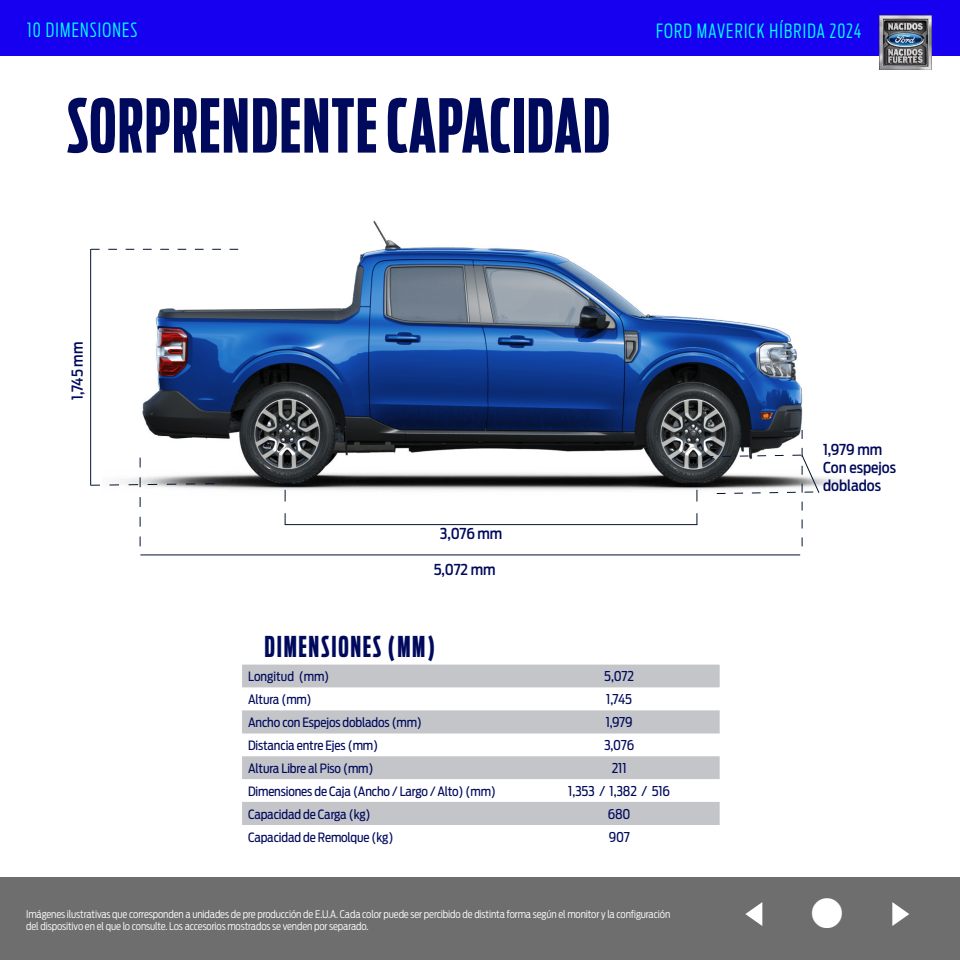
<style>
.page{position:relative;width:960px;height:960px;background:#fff}
.page>*{position:absolute;margin:0;border:0;box-sizing:border-box;transform-origin:0 0}
.t1{font:700 73.5px "Ford Antenna Comp";letter-spacing:.02em;color:#000a5c}
.t2{font:38.25px "Webdings";color:#fff;scale:1.42 1}
.t3{font:700 28.5px "Ford Antenna Comp";letter-spacing:.06em;color:#000a5c}
.t4{font:300 19.5px "Ford Antenna Extra Cond";letter-spacing:.06em;color:#0ff}
.t5{font:500 15px/18px "Ford Antenna Cond";color:#000a5c}
.t6{font:13.5px "Ford Antenna Cond";letter-spacing:-.01em;color:#000a5c}
.t7{font:12.75px "Ford Antenna Cond";letter-spacing:-.01em;color:#000a5c}
.t8{font:300 10.5px/12.6px "Ford Antenna Cond";letter-spacing:-.01em;color:#fff}
</style>
<div class="page">
<img style="left:108px;top:220px;width:745px;height:279px">
<div style="left:0;top:878px;width:960px;height:82px;background:#6e6e6e"></div>
<div style="left:0;top:0;width:960px;height:56px;background:#1700f0"></div>
<img style="left:880px;top:15px;width:52px;height:55px">
<hr style="left:140px;top:555px;width:660px;height:1px;background:#00142e">
<hr style="left:285px;top:524px;width:412px;height:1px;background:#00142e">
<hr style="left:90px;top:249px;width:1px;height:236px;background:#00142e">
<svg style="left:91px;top:249px;width:147px;height:1px"></svg>
<svg style="left:285px;top:490px;width:1px;height:35px"></svg>
<svg style="left:697px;top:490px;width:1px;height:35px"></svg>
<svg style="left:90px;top:458px;width:125px;height:88px"></svg>
<svg style="left:704px;top:430px;width:116px;height:116px"></svg>
<svg style="left:242px;top:665px;width:478px;height:160px;fill:#c4c5c9"></svg>
<h3 class="t4" style="left:27px;top:14px;width:112px">10 DIMENSIONES</h3>
<h3 class="t4" style="left:656px;top:15px;width:207px">FORD MAVERICK HÍBRIDA 2024</h3>
<h1 class="t1" style="left:67px;top:62px;width:545px">SORPRENDENTE CAPACIDAD</h1>
<h3 class="t5" style="left:66px;top:400px;width:59px;rotate:-90deg">1,745 mm</h3>
<h3 class="t5" style="left:440px;top:523px;width:64px">3,076 mm</h3>
<h3 class="t5" style="left:434px;top:559px;width:63px">5,072 mm</h3>
<h3 class="t3" style="left:265px;top:622px;width:172px">DIMENSIONES (MM)</h3>
<p class="t7" style="left:248px;top:666px;width:83px">Longitud (mm)</p>
<p class="t6" style="left:604px;top:665px;width:32px">5,072</p>
<p class="t7" style="left:248px;top:688px;width:65px">Altura (mm)</p>
<p class="t6" style="left:606px;top:688px;width:27px">1,745</p>
<p class="t7" style="left:248px;top:711px;width:175px">Ancho con Espejos doblados (mm)</p>
<p class="t6" style="left:606px;top:711px;width:28px">1,979</p>
<p class="t7" style="left:248px;top:734px;width:132px">Distancia entre Ejes (mm)</p>
<p class="t6" style="left:604px;top:734px;width:32px">3,076</p>
<p class="t7" style="left:248px;top:757px;width:127px">Altura Libre al Piso (mm)</p>
<p class="t6" style="left:612px;top:757px;width:16px">211</p>
<p class="t7" style="left:248px;top:780px;width:249px">Dimensiones de Caja (Ancho / Largo / Alto) (mm)</p>
<p class="t6" style="left:568px;top:779px;width:103px">1,353 / 1,382 / 516</p>
<p class="t7" style="left:248px;top:803px;width:124px">Capacidad de Carga (kg)</p>
<p class="t6" style="left:608px;top:802px;width:24px">680</p>
<p class="t7" style="left:248px;top:826px;width:147px">Capacidad de Remolque (kg)</p>
<p class="t6" style="left:609px;top:825px;width:22px">907</p>
<p class="t8" style="left:26px;top:906px;width:646px">Imágenes ilustrativas que corresponden a unidades de pre producción de E.U.A. Cada color puede ser percibido de distinta forma según el monitor y la configuración del dispositivo en el que lo consulte. Los accesorios mostrados se venden por separado.</p>
<h3 class="t5" style="left:823px;top:438px;width:74px">1,979 mm<br>Con espejos doblados</h3>
<h2 class="t2" style="left:732px;top:895px;width:138px">✓■ ✔</h2>
</div>
